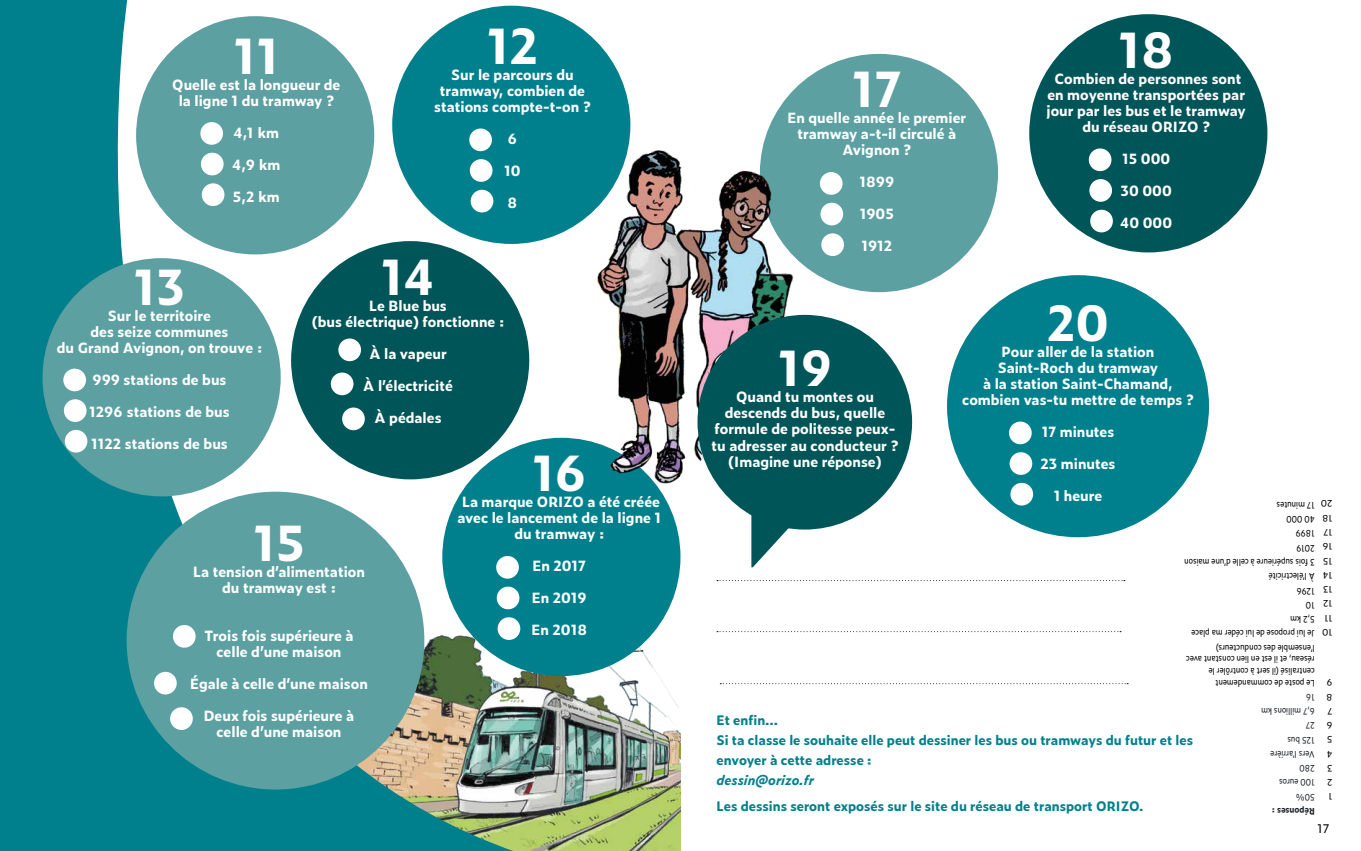
<style>
.page{position:relative;width:1361px;height:851px;background:#fff}
.page>*{position:absolute;margin:0;border:0;box-sizing:border-box;transform-origin:0 0}
.t1{font:700 48px "Zeitung Pro";color:#fff}
.t2{font:700 14px/16px "Zeitung Pro";color:#fff;text-align:center}
.t3{font:700 13px/20px "Zeitung Pro";color:#00808d}
.t4{font:italic 700 13px "Zeitung Pro";color:#00808d}
.t5{font:12px "Zeitung Pro";color:#000}
.t6{font:9px/14.2px "Zeitung Pro";letter-spacing:-.02em;color:#000;scale:.87 1}
.t7{font:9px/14.2px "Zeitung Pro";letter-spacing:-.02em;color:#1d2228;scale:.87 1}
.t8{font:9px/14.2px "Zeitung Pro";color:#000}
.t9{font:700 9px "Zeitung Pro";color:#1d2228;scale:.9 1}
.t10{font:9px/14.2px "Zeitung Pro";letter-spacing:-.02em;color:#000}
</style>
<div class="page">
<img style="left:568px;top:584px;width:112px;height:266px">
<svg style="left:0;top:0;width:568px;height:850px;fill:#00808d"></svg>
<div style="left:136px;top:16px;width:238px;height:238px;background:#5ca0a1;border-radius:50%"></div>
<div style="left:200px;top:122px;width:23px;height:23px;background:#fff;border-radius:50%"></div>
<div style="left:201px;top:153px;width:23px;height:22px;background:#fff;border-radius:50%"></div>
<div style="left:202px;top:183px;width:22px;height:23px;background:#fff;border-radius:50%"></div>
<div style="left:392px;top:6px;width:238px;height:238px;background:#00808d;border-radius:50%"></div>
<div style="left:469px;top:128px;width:23px;height:23px;background:#fff;border-radius:50%"></div>
<div style="left:470px;top:159px;width:22px;height:23px;background:#fff;border-radius:50%"></div>
<div style="left:471px;top:190px;width:22px;height:22px;background:#fff;border-radius:50%"></div>
<div style="left:43px;top:258px;width:238px;height:238px;background:#5ca0a1;border-radius:50%"></div>
<div style="left:63px;top:368px;width:23px;height:23px;background:#fff;border-radius:50%"></div>
<div style="left:64px;top:399px;width:23px;height:23px;background:#fff;border-radius:50%"></div>
<div style="left:65px;top:430px;width:22px;height:22px;background:#fff;border-radius:50%"></div>
<div style="left:291px;top:241px;width:238px;height:238px;background:#005558;border-radius:50%"></div>
<div style="left:338px;top:338px;width:23px;height:23px;background:#fff;border-radius:50%"></div>
<div style="left:331px;top:372px;width:22px;height:23px;background:#fff;border-radius:50%"></div>
<div style="left:342px;top:407px;width:23px;height:23px;background:#fff;border-radius:50%"></div>
<div style="left:127px;top:491px;width:297px;height:298px;background:#5ca0a1;border-radius:50%"></div>
<div style="left:173px;top:625px;width:23px;height:22px;background:#fff;border-radius:50%"></div>
<div style="left:154px;top:671px;width:23px;height:23px;background:#fff;border-radius:50%"></div>
<div style="left:170px;top:707px;width:23px;height:22px;background:#fff;border-radius:50%"></div>
<div style="left:442px;top:437px;width:238px;height:239px;background:#00808d;border-radius:50%"></div>
<div style="left:496px;top:556px;width:23px;height:22px;background:#fff;border-radius:50%"></div>
<div style="left:497px;top:586px;width:22px;height:23px;background:#fff;border-radius:50%"></div>
<div style="left:497px;top:617px;width:23px;height:22px;background:#fff;border-radius:50%"></div>
<div style="left:760px;top:54px;width:238px;height:238px;background:#5ca0a1;border-radius:50%"></div>
<div style="left:820px;top:172px;width:22px;height:23px;background:#fff;border-radius:50%"></div>
<div style="left:820px;top:203px;width:23px;height:22px;background:#fff;border-radius:50%"></div>
<div style="left:821px;top:233px;width:23px;height:23px;background:#fff;border-radius:50%"></div>
<div style="left:1029px;top:14px;width:238px;height:238px;background:#005558;border-radius:50%"></div>
<div style="left:1089px;top:148px;width:22px;height:23px;background:#fff;border-radius:50%"></div>
<div style="left:1089px;top:179px;width:23px;height:23px;background:#fff;border-radius:50%"></div>
<div style="left:1090px;top:210px;width:23px;height:22px;background:#fff;border-radius:50%"></div>
<div style="left:947px;top:275px;width:262px;height:262px;background:#00808d;border-radius:50%"></div>
<div style="left:1009px;top:421px;width:22px;height:23px;background:#fff;border-radius:50%"></div>
<div style="left:1009px;top:452px;width:23px;height:23px;background:#fff;border-radius:50%"></div>
<div style="left:1010px;top:483px;width:23px;height:22px;background:#fff;border-radius:50%"></div>
<svg style="left:717px;top:631px;width:404px;height:1px"></svg>
<svg style="left:720px;top:683px;width:408px;height:1px"></svg>
<svg style="left:717px;top:580px;width:408px;height:1px"></svg>
<img style="left:595px;top:148px;width:201px;height:341px">
<div style="left:697px;top:315px;width:215px;height:214px;background:#005558;border-radius:50%"></div>
<svg style="left:751px;top:515px;width:77px;height:52px"></svg>
<h1 class="t1" style="left:234px;top:19px;width:47px">11</h1>
<p class="t2" style="left:172px;top:76px;width:170px">Quelle est la longueur de la ligne 1 du tramway ?</p>
<p class="t2" style="left:234px;top:124px;width:47px">4,1 km</p>
<p class="t2" style="left:232px;top:156px;width:50px">4,9 km</p>
<p class="t2" style="left:233px;top:188px;width:49px">5,2 km</p>
<h1 class="t1" style="left:487px;top:8px;width:53px">12</h1>
<p class="t2" style="left:434px;top:66px;width:158px">Sur le parcours du tramway, combien de stations compte-t-on ?</p>
<p class="t2" style="left:508px;top:130px;width:11px">6</p>
<p class="t2" style="left:504px;top:162px;width:18px">10</p>
<p class="t2" style="left:507px;top:194px;width:11px">8</p>
<h1 class="t1" style="left:134px;top:250px;width:53px">13</h1>
<p class="t2" style="left:57px;top:307px;width:207px">Sur le territoire<br>des seize communes<br>du Grand Avignon, on trouve :</p>
<p class="t2" style="left:92px;top:371px;width:135px">999 stations de bus</p>
<p class="t2" style="left:89px;top:403px;width:142px">1296 stations de bus</p>
<p class="t2" style="left:91px;top:435px;width:138px">1122 stations de bus</p>
<h1 class="t1" style="left:381px;top:239px;width:56px">14</h1>
<p class="t2" style="left:312px;top:296px;width:194px">Le Blue bus<br>(bus électrique) fonctionne :</p>
<p class="t2" style="left:369px;top:344px;width:79px">À la vapeur</p>
<p class="t2" style="left:363px;top:376px;width:91px">À l’électricité</p>
<p class="t2" style="left:374px;top:408px;width:69px">À pédales</p>
<h1 class="t1" style="left:253px;top:505px;width:54px">15</h1>
<p class="t2" style="left:193px;top:563px;width:173px">La tension d’alimentation du tramway est :</p>
<p class="t2" style="left:204px;top:627px;width:151px">Trois fois supérieure à celle d’une maison</p>
<p class="t2" style="left:190px;top:675px;width:179px">Égale à celle d’une maison</p>
<p class="t2" style="left:204px;top:707px;width:152px">Deux fois supérieure à celle d’une maison</p>
<h1 class="t1" style="left:532px;top:436px;width:56px">16</h1>
<p class="t2" style="left:457px;top:493px;width:205px">La marque ORIZO a été créée avec le lancement de la ligne 1 du tramway :</p>
<p class="t2" style="left:532px;top:557px;width:55px">En 2017</p>
<p class="t2" style="left:532px;top:589px;width:56px">En 2019</p>
<p class="t2" style="left:531px;top:621px;width:57px">En 2018</p>
<h1 class="t1" style="left:852px;top:52px;width:51px">17</h1>
<p class="t2" style="left:787px;top:109px;width:180px">En quelle année le premier tramway a-t-il circulé à<br>Avignon ?</p>
<p class="t2" style="left:859px;top:173px;width:36px">1899</p>
<p class="t2" style="left:860px;top:205px;width:36px">1905</p>
<p class="t2" style="left:861px;top:237px;width:32px">1912</p>
<h1 class="t1" style="left:1118px;top:12px;width:58px">18</h1>
<p class="t2" style="left:1046px;top:70px;width:201px">Combien de personnes sont en moyenne transportées par jour par les bus et le tramway du réseau ORIZO ?</p>
<p class="t2" style="left:1122px;top:150px;width:50px">15 000</p>
<p class="t2" style="left:1120px;top:182px;width:53px">30 000</p>
<p class="t2" style="left:1120px;top:214px;width:54px">40 000</p>
<h1 class="t1" style="left:778px;top:331px;width:56px">19</h1>
<p class="t2" style="left:711px;top:388px;width:188px">Quand tu montes ou descends du bus, quelle formule de politesse peux&shy;tu adresser au conducteur ? (Imagine une réponse)</p>
<h1 class="t1" style="left:1047px;top:285px;width:64px">20</h1>
<p class="t2" style="left:962px;top:342px;width:233px">Pour aller de la station<br>Saint-Roch du tramway<br>à la station Saint-Chamand, combien vas-tu mettre de temps ?</p>
<p class="t2" style="left:1041px;top:422px;width:74px">17 minutes</p>
<p class="t2" style="left:1040px;top:454px;width:77px">23 minutes</p>
<p class="t2" style="left:1053px;top:486px;width:50px">1 heure</p>
<p class="t8" style="left:1332px;top:639px;width:13px;rotate:-180deg">10<br>11<br>12<br>13<br>14<br>15<br>16<br>17<br>18<br>20</p>
<p class="t6" style="left:1314px;top:641px;width:151px;rotate:-180deg">Je lui propose de lui céder ma place<br>5,2 km<br>10<br>1296<br>À l’électricité<br>3 fois supérieure à celle d’une maison<br>2019<br>1899<br>40 000<br>17 minutes</p>
<p class="t6" style="left:1314px;top:689px;width:149px;line-height:11.7px;rotate:-180deg">Le poste de commandement centralisé (il sert à contrôler le réseau, et il est en lien constant avec l’ensemble des conducteurs)</p>
<p class="t3" style="left:716px;top:709px;width:478px">Et enfin…<br>Si ta classe le souhaite elle peut dessiner les bus ou tramways du futur et les envoyer à cette adresse :</p>
<p class="t4" style="left:716px;top:769px;width:99px">dessin@orizo.fr</p>
<p class="t3" style="left:716px;top:795px;width:428px">Les dessins seront exposés sur le site du réseau de transport ORIZO.</p>
<p class="t7" style="left:1314px;top:804px;width:63px;rotate:-180deg">50%<br>100 euros<br>280<br>Vers l’arrière<br>125 bus<br>27<br>6,7 millions km<br>16</p>
<p class="t9" style="left:1314px;top:818px;width:49px;rotate:-180deg">Réponses :</p>
<p class="t10" style="left:1332px;top:804px;width:8px;rotate:-180deg">1<br>2<br>3<br>4<br>5<br>6<br>7<br>8<br>9</p>
<p class="t5" style="left:1317px;top:819px;width:14px">17</p>
</div>
